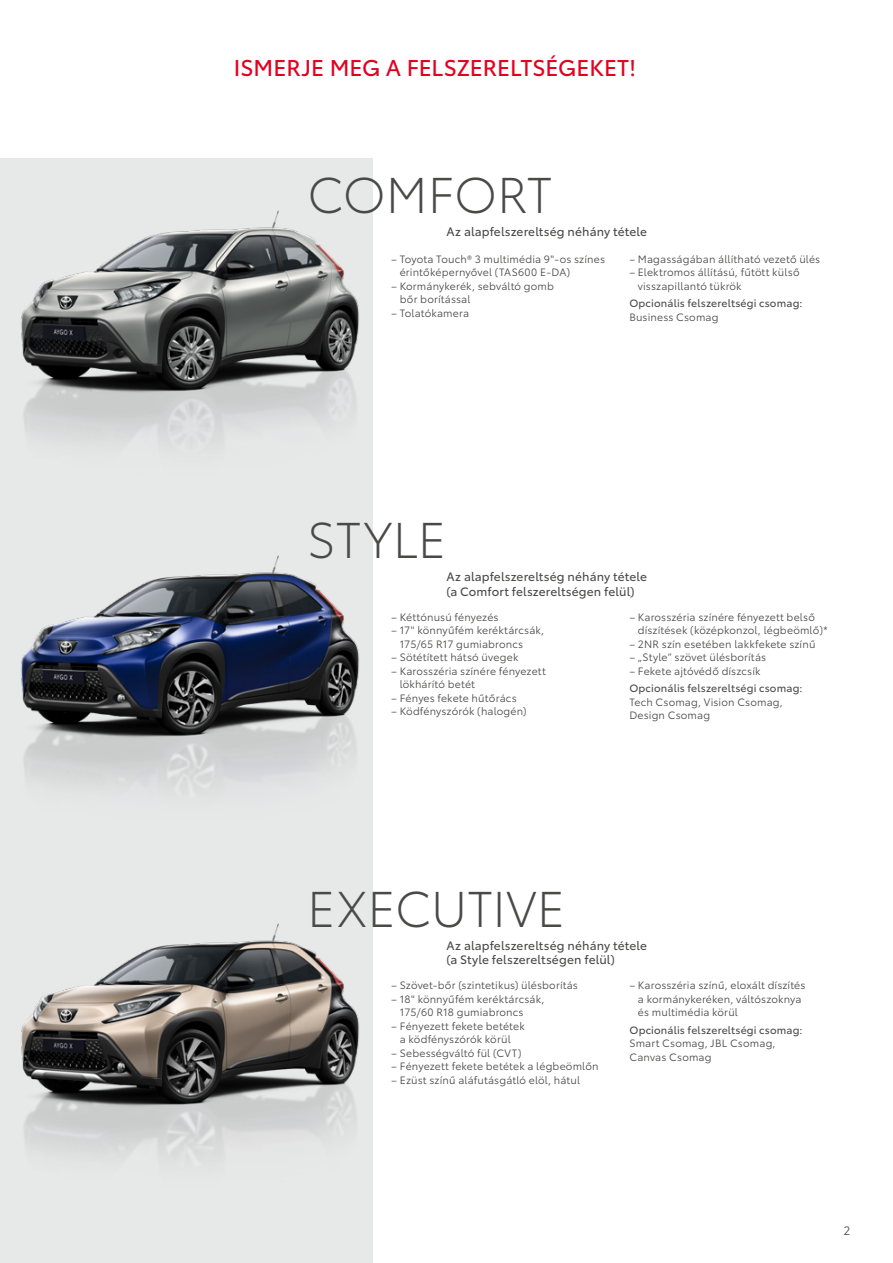
<style>
.page{position:relative;width:893px;height:1263px;background:#fff}
.page>*{position:absolute;margin:0;border:0;box-sizing:border-box;transform-origin:0 0}
.t1{font:300 49.5px "Toyota Type";letter-spacing:-.005em;color:#494948}
.t2{font:22.5px "Toyota Type";letter-spacing:-.005em;color:#e3001f}
.t3{font:12px/14.4px "Toyota Type";letter-spacing:.01em;color:#494948}
.t4{font:12px "Toyota Type";color:#494948}
.t5{font:10.5px/13.5px "Toyota Type";letter-spacing:.01em;color:#494948}
.t6{font:10.5px "Toyota Type";letter-spacing:.015em;color:#494948}
</style>
<div class="page">
<div style="left:0;top:158px;width:372px;height:1105px;background:#e7e8e8"></div>
<img style="left:21px;top:200px;width:352px;height:295px">
<img style="left:21px;top:545px;width:352px;height:295px">
<img style="left:21px;top:913px;width:352px;height:295px">
<h2 class="t2" style="left:234px;top:51px;width:404px">ISMERJE MEG A FELSZERELTSÉGEKET!</h2>
<h1 class="t1" style="left:307px;top:159px;width:246px">COMFORT</h1>
<p class="t3" style="left:446px;top:224px;width:202px">Az alapfelszereltség néhány tétele</p>
<p class="t5" style="left:400px;top:251px;width:207px;text-indent:-9px">– Toyota Touch® 3 multimédia 9"-os színes érintőképernyővel (TAS600 E-DA)</p>
<p class="t5" style="left:400px;top:278px;width:156px;text-indent:-9px">– Kormánykerék, sebváltó gomb bőr borítással</p>
<p class="t5" style="left:391px;top:305px;width:79px">– Tolatókamera</p>
<p class="t5" style="left:629px;top:251px;width:192px">– Magasságában állítható vezető ülés</p>
<p class="t5" style="left:638px;top:265px;width:163px;text-indent:-9px">– Elektromos állítású, fűtött külső visszapillantó tükrök</p>
<p class="t6" style="left:629px;top:296px;width:175px">Opcionális felszereltségi csomag:</p>
<p class="t5" style="left:629px;top:310px;width:91px">Business Csomag</p>
<h1 class="t1" style="left:307px;top:505px;width:141px">STYLE</h1>
<p class="t3" style="left:446px;top:569px;width:202px">Az alapfelszereltség néhány tétele (a Comfort felszereltségen felül)</p>
<p class="t5" style="left:391px;top:609px;width:109px">– Kéttónusú fényezés</p>
<p class="t5" style="left:400px;top:623px;width:146px;text-indent:-9px">– 17" könnyűfém keréktárcsák,<br>175/65 R17 gumiabroncs</p>
<p class="t5" style="left:391px;top:650px;width:129px">– Sötétített hátsó üvegek</p>
<p class="t5" style="left:400px;top:663px;width:148px;text-indent:-9px">– Karosszéria színére fényezett lökhárító betét</p>
<p class="t5" style="left:391px;top:690px;width:127px">– Fényes fekete hűtőrács</p>
<p class="t5" style="left:391px;top:704px;width:137px">– Ködfényszórók (halogén)</p>
<p class="t5" style="left:638px;top:609px;width:191px;text-indent:-9px">– Karosszéria színére fényezett belső díszítések (középkonzol, légbeömlő)*</p>
<p class="t5" style="left:629px;top:636px;width:188px">– 2NR szín esetében lakkfekete színű</p>
<p class="t5" style="left:629px;top:650px;width:138px">– „Style” szövet ülésborítás</p>
<p class="t5" style="left:629px;top:663px;width:133px">– Fekete ajtóvédő díszcsík</p>
<p class="t6" style="left:629px;top:681px;width:175px">Opcionális felszereltségi csomag:</p>
<p class="t5" style="left:629px;top:694px;width:155px">Tech Csomag, Vision Csomag,<br>Design Csomag</p>
<h1 class="t1" style="left:307px;top:873px;width:260px">EXECUTIVE</h1>
<p class="t3" style="left:446px;top:937px;width:202px">Az alapfelszereltség néhány tétele (a Style felszereltségen felül)</p>
<p class="t5" style="left:391px;top:978px;width:188px">– Szövet-bőr (szintetikus) ülésborítás</p>
<p class="t5" style="left:400px;top:991px;width:146px;text-indent:-9px">– 18" könnyűfém keréktárcsák,<br>175/60 R18 gumiabroncs</p>
<p class="t5" style="left:391px;top:1018px;width:135px;text-align:center">– Fényezett fekete betétek a ködfényszórók körül</p>
<p class="t5" style="left:391px;top:1045px;width:132px">– Sebességváltó fül (CVT)</p>
<p class="t5" style="left:391px;top:1059px;width:209px">– Fényezett fekete betétek a légbeömlőn</p>
<p class="t5" style="left:391px;top:1072px;width:190px">– Ezüst színű aláfutásgátló elöl, hátul</p>
<p class="t5" style="left:638px;top:978px;width:169px;text-indent:-9px">– Karosszéria színű, eloxált díszítés a kormánykeréken, váltószoknya és multimédia körül</p>
<p class="t6" style="left:629px;top:1022px;width:175px">Opcionális felszereltségi csomag:</p>
<p class="t5" style="left:629px;top:1036px;width:148px">Smart Csomag, JBL Csomag,<br>Canvas Csomag</p>
<p class="t4" style="left:844px;top:1222px;width:8px">2</p>
</div>
